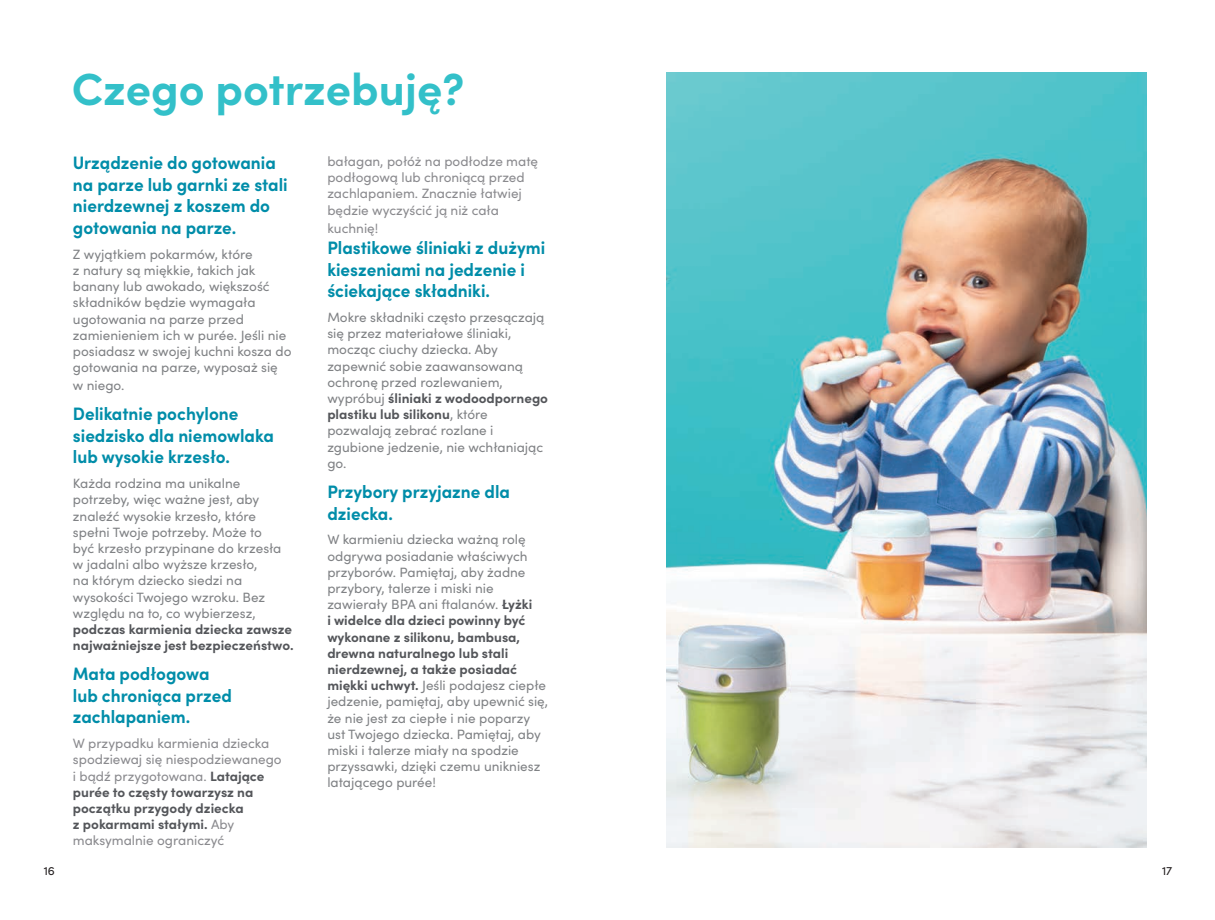
<style>
.page{position:relative;width:1215px;height:920px;background:#fff}
.page>*{position:absolute;margin:0;border:0;box-sizing:border-box;transform-origin:0 0}
.t1{font:700 45px "Sofia Pro";color:#33c0c9}
.t2{font:700 18px/21.6px "Sofia Pro";color:#008da9;scale:.95 1}
.Base{font:13.5px/16.2px "Sofia Pro";color:#808285}
.t3{font:13.5px/16.2px "Sofia Pro";color:#8a8a8e}
.t4{font:12px "Sofia Pro";color:#231f20}
.s1{font-weight:700;color:#54565a}
</style>
<div class="page">
<img style="left:667px;top:73px;width:479px;height:774px">
<p class="t1" style="left:72px;top:55px;width:394px">Czego potrzebuję?</p>
<h3 class="t2" style="left:73px;top:151px;width:228px">Urządzenie do gotowania na parze lub garnki ze stali nierdzewnej z koszem do gotowania na parze.</h3>
<p class="Base" style="left:73px;top:245px;width:220px">Z wyjątkiem pokarmów, które<br>z natury są miękkie, takich jak banany lub awokado, większość składników będzie wymagała ugotowania na parze przed zamienieniem ich w purée. Jeśli nie posiadasz w swojej kuchni kosza do gotowania na parze, wyposaż się</p>
<p class="Base" style="left:73px;top:377px;width:53px">w niego.</p>
<h3 class="t2" style="left:73px;top:402px;width:213px">Delikatnie pochylone siedzisko dla niemowlaka lub wysokie krzesło.</h3>
<p class="Base" style="left:73px;top:475px;width:222px">Każda rodzina ma unikalne potrzeby, więc ważne jest, aby znaleźć wysokie krzesło, które spełni Twoje potrzeby. Może to<br>być krzesło przypinane do krzesła w jadalni albo wyższe krzesło,<br>na którym dziecko siedzi na wysokości Twojego wzroku. Bez względu na to, co wybierzesz, <span class="s1">podczas karmienia dziecka zawsze najważniejsze jest bezpieczeństwo.</span></p>
<h3 class="t2" style="left:73px;top:662px;width:169px">Mata podłogowa lub chroniąca przed zachlapaniem.</h3>
<p class="t3" style="left:73px;top:735px;width:210px">W przypadku karmienia dziecka spodziewaj się niespodziewanego i bądź przygotowana. <span class="s1">Latające purée to częsty towarzysz na początku przygody dziecka<br>z pokarmami stałymi.</span> Aby maksymalnie ograniczyć</p>
<p class="t3" style="left:327px;top:152px;width:212px">bałagan, połóż na podłodze matę podłogową lub chroniącą przed zachlapaniem. Znacznie łatwiej będzie wyczyścić ją niż cała</p>
<p class="t3" style="left:327px;top:219px;width:53px">kuchnię!</p>
<h3 class="t2" style="left:327px;top:236px;width:231px">Plastikowe śliniaki z dużymi kieszeniami na jedzenie i ściekające składniki.</h3>
<p class="Base" style="left:327px;top:308px;width:222px">Mokre składniki często przesączają się przez materiałowe śliniaki, mocząc ciuchy dziecka. Aby zapewnić sobie zaawansowaną ochronę przed rozlewaniem, wypróbuj <span class="s1">śliniaki z wodoodpornego plastiku lub silikonu</span>, które pozwalają zebrać rozlane i zgubione jedzenie, nie wchłaniając go.</p>
<h3 class="t2" style="left:327px;top:479px;width:194px">Przybory przyjazne dla dziecka.</h3>
<p class="Base" style="left:327px;top:531px;width:222px">W karmieniu dziecka ważną rolę odgrywa posiadanie właściwych przyborów. Pamiętaj, aby żadne przybory, talerze i miski nie zawierały BPA ani ftalanów. <span class="s1">Łyżki<br>i widelce dla dzieci powinny być wykonane z silikonu, bambusa, drewna naturalnego lub stali nierdzewnej, a także posiadać miękki uchwyt.</span> Jeśli podajesz ciepłe jedzenie, pamiętaj, aby upewnić się, że nie jest za ciepłe i nie poparzy ust Twojego dziecka. Pamiętaj, aby miski i talerze miały na spodzie przyssawki, dzięki czemu unikniesz latającego purée!</p>
<p class="t4" style="left:44px;top:862px;width:13px">16</p>
<p class="t4" style="left:1162px;top:862px;width:12px">17</p>
</div>
